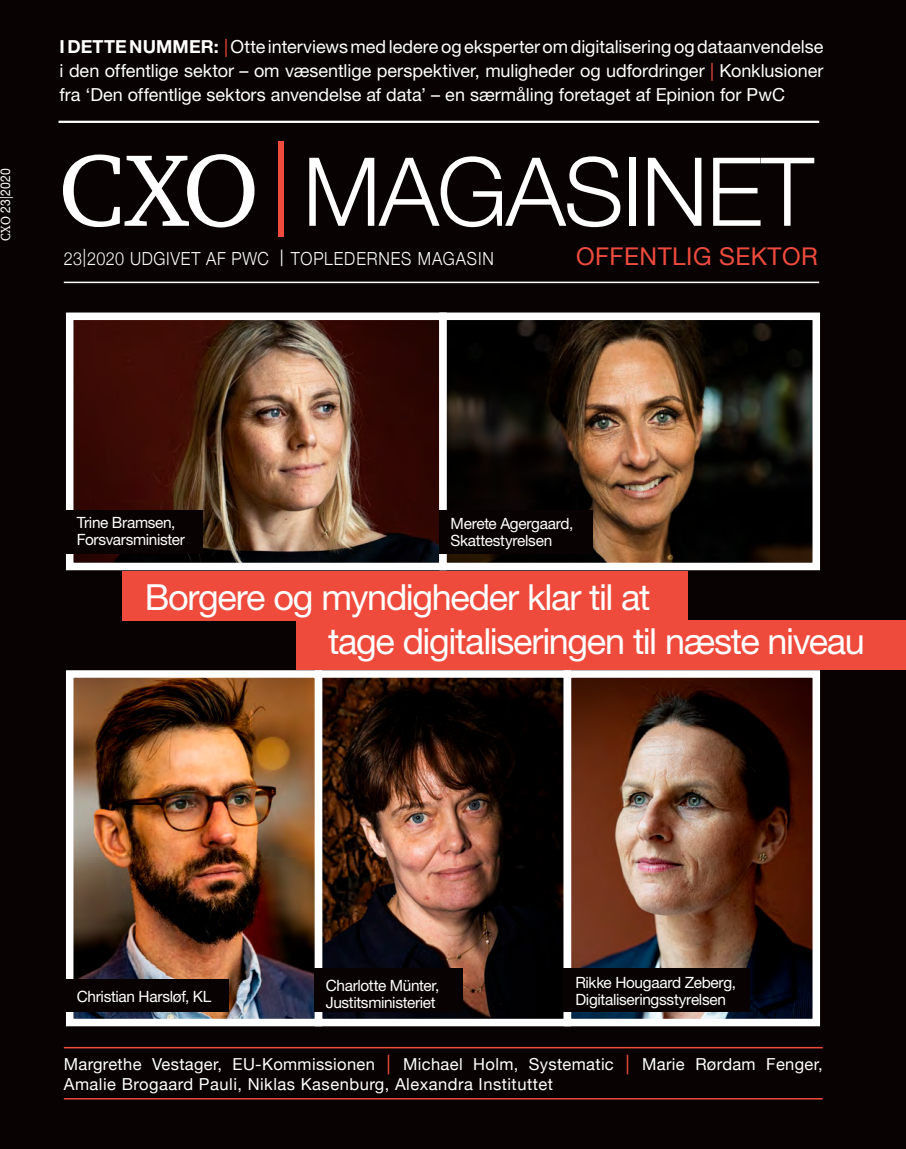
<style>
.page{position:relative;width:906px;height:1149px;background:#fff}
.page>*{position:absolute;margin:0;border:0;box-sizing:border-box;transform-origin:0 0}
.t1{font:300 95.1px "Helvetica Neue";letter-spacing:-.02em;color:#fff}
.t2{font:36px/43.7px "Helvetica Neue LT Pro";letter-spacing:-.035em;color:#fff}
.t3{font:24.45px "Helvetica Neue";letter-spacing:.02em;color:#ef4b3d}
.t4{font:18px/24px "Helvetica Neue LT Pro";letter-spacing:-.005em;color:#fff;text-align:justify}
.t5{font:300 18px "Helvetica Neue";letter-spacing:.045em;color:#fff;scale:.9 1}
.t6{font:16.5px/19.8px "Helvetica Neue";letter-spacing:.02em;color:#fff}
.t7{font:15.6px/17px "Helvetica Neue LT Pro";letter-spacing:-.02em;color:#fff}
.t8{font:13.5px "Helvetica Neue LT Pro";letter-spacing:.015em;color:#fff;scale:.9 1}
.s1{font-family:"ITC Charter Com"}
.s2{font-weight:700}
.s3{color:#ef4b3d}
.s4{font-family:"ITC Charter Com";font-weight:400;font-size:104.25px}
.s5{font-family:"ITC Charter Com";font-weight:400;color:#ef4b3d}
.s6{font-size:19.5px;color:#ef4b3d}
</style>
<div class="page">
<div style="left:0;top:0;width:905px;height:1148px;background:#080302"></div>
<hr style="left:58px;top:121px;width:761px;height:2px;background:#fff">
<hr style="left:64px;top:281px;width:755px;height:2px;background:#fff">
<img style="left:75px;top:321px;width:735px;height:240px">
<div style="left:66px;top:312px;width:380px;height:258px;border:8px solid #fff"></div>
<div style="left:439px;top:312px;width:380px;height:258px;border:8px solid #fff"></div>
<img style="left:75px;top:679px;width:735px;height:337px">
<div style="left:66px;top:670px;width:256px;height:355px;border:8px solid #fff"></div>
<div style="left:315px;top:670px;width:256px;height:355px;border:8px solid #fff"></div>
<div style="left:563px;top:670px;width:256px;height:355px;border:8px solid #fff"></div>
<div style="left:65px;top:510px;width:138px;height:43px;background:#080302"></div>
<div style="left:438px;top:510px;width:154px;height:43px;background:#080302"></div>
<div style="left:122px;top:570px;width:565px;height:50px;background:#ef4b3d"></div>
<div style="left:296px;top:619px;width:609px;height:50px;background:#ef4b3d"></div>
<div style="left:314px;top:967px;width:148px;height:44px;background:#080302"></div>
<div style="left:65px;top:979px;width:164px;height:32px;background:#080302"></div>
<div style="left:563px;top:968px;width:186px;height:43px;background:#080302"></div>
<hr style="left:64px;top:1046px;width:758px;height:2px;background:#ef4b3d">
<hr style="left:64px;top:1097px;width:758px;height:2px;background:#ef4b3d">
<p class="t8" style="left:-3px;top:241px;width:82px;rotate:-90deg"><span class="s1">CXO</span> 23|2020</p>
<p class="t4" style="left:60px;top:34px;width:765px"><span class="s2">I DETTE NUMMER:</span> <span class="s3">|</span> Otte interviews med ledere og eksperter om digitalisering og dataanvendelse i den offentlige sektor – om væsentlige perspektiver, muligheder og udfordringer <span class="s3">|</span> Konklusioner fra ‘Den offentlige sektors anvendelse af data’ – en særmåling foretaget af Epinion for PwC</p>
<p class="t1" style="left:58px;top:115px;width:756px"><span class="s4">CXO</span><span class="s5">|</span>MAGASINET</p>
<p class="t5" style="left:64px;top:243px;width:479px">23|2020 UDGIVET AF PWC <sup>|</sup> TOPLEDERNES MAGASIN</p>
<p class="t3" style="left:576px;top:239px;width:243px">OFFENTLIG SEKTOR</p>
<p class="t7" style="left:77px;top:513px;width:110px">Trine Bramsen,<br>Forsvarsminister</p>
<p class="t7" style="left:450px;top:514px;width:124px">Merete Agergaard,<br>Skattestyrelsen</p>
<p class="t2" style="left:328px;top:574px;width:538px;text-indent:-183px">Borgere og myndigheder klar til at<br>tage digitaliseringen til næste niveau</p>
<p class="t7" style="left:325px;top:976px;width:115px">Charlotte Münter,</p>
<p class="t7" style="left:77px;top:987px;width:136px">Christian Harsløf, KL</p>
<p class="t7" style="left:325px;top:992px;width:111px">Justitsministeriet</p>
<p class="t7" style="left:575px;top:973px;width:162px">Rikke Hougaard Zeberg,<br>Digitaliseringsstyrelsen</p>
<p class="t6" style="left:64px;top:1054px;width:760px">Margrethe Vestager, EU-Kommissionen <span class="s6">|</span> Michael Holm, Systematic <span class="s6">|</span> Marie Rørdam Fenger,<br>Amalie Brogaard Pauli, Niklas Kasenburg, Alexandra Instituttet</p>
</div>
